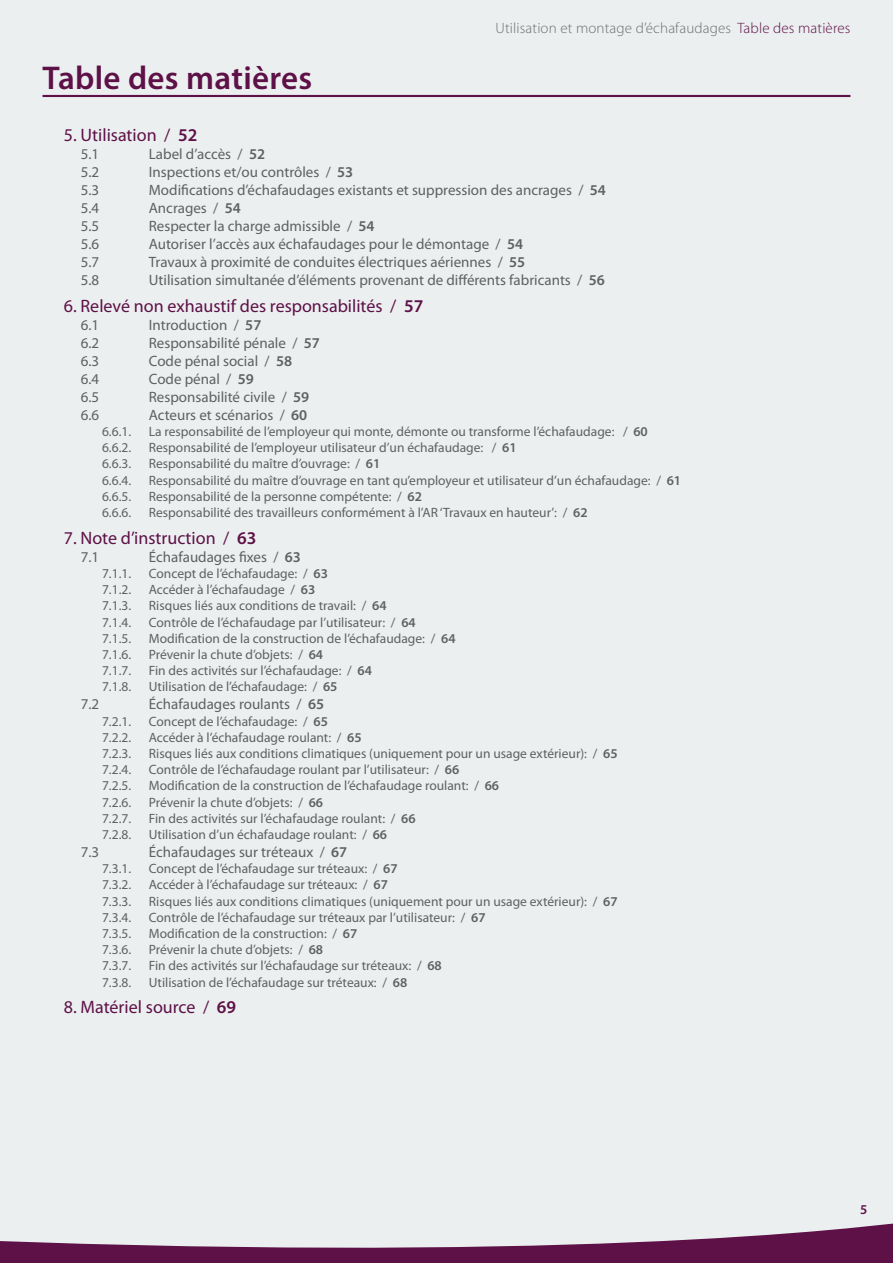
<style>
.page{position:relative;width:893px;height:1263px;background:#eceff0}
.page>*{position:absolute;margin:0;border:0;box-sizing:border-box;transform-origin:0 0}
.t1{font:600 33px "Myriad Pro";letter-spacing:.01em;color:#5d1147}
.t2{font:18px "Myriad Pro";color:#5d1147}
.t3{font:15px "Myriad Pro";color:#5f6062}
.t4{font:300 15px "Myriad Pro";letter-spacing:.01em;color:#6d6e71}
.t5{font:13.5px "Myriad Pro";color:#5f6062}
.t6{font:600 13.5px "Myriad Pro";color:#5d1147}
.s1{color:#5d1147}
.s2{font-weight:600}
</style>
<div class="page">
<svg style="left:0;top:1223px;width:893px;height:40px;fill:#5d1147"></svg>
<hr style="left:43px;top:95px;width:807px;height:2px;background:#5d1147">
<p class="t4" style="left:495px;top:18px;width:356px">Utilisation et montage d’échafaudages <span class="s1">Table des matières</span></p>
<p class="t4" style="left:525px;top:18px;width:321px">U lisation et montage d’échafaudages <span class="s1">Avant-propo</span></p>
<h1 class="t1" style="left:43px;top:56px;width:271px">Table des matières</h1>
<h2 class="t2" style="left:64px;top:124px;width:135px">5. Utilisation / <span class="s2">52</span></h2>
<p class="t3" style="left:81px;top:145px;width:20px">5.1</p>
<p class="t3" style="left:149px;top:145px;width:118px">Label d’accès / <span class="s2">52</span></p>
<p class="t3" style="left:81px;top:163px;width:20px">5.2</p>
<p class="t3" style="left:149px;top:163px;width:206px">Inspections et/ou contrôles / <span class="s2">53</span></p>
<p class="t3" style="left:81px;top:181px;width:20px">5.3</p>
<p class="t3" style="left:149px;top:181px;width:459px">Modifications d’échafaudages existants et suppression des ancrages / <span class="s2">54</span></p>
<p class="t3" style="left:81px;top:199px;width:20px">5.4</p>
<p class="t3" style="left:149px;top:199px;width:94px">Ancrages / <span class="s2">54</span></p>
<p class="t3" style="left:81px;top:217px;width:20px">5.5</p>
<p class="t3" style="left:149px;top:217px;width:227px">Respecter la charge admissible / <span class="s2">54</span></p>
<p class="t3" style="left:81px;top:235px;width:20px">5.6</p>
<p class="t3" style="left:149px;top:235px;width:376px">Autoriser l’accès aux échafaudages pour le démontage / <span class="s2">54</span></p>
<p class="t3" style="left:81px;top:253px;width:20px">5.7</p>
<p class="t3" style="left:149px;top:253px;width:378px">Travaux à proximité de conduites électriques aériennes / <span class="s2">55</span></p>
<p class="t3" style="left:81px;top:271px;width:20px">5.8</p>
<p class="t3" style="left:149px;top:271px;width:458px">Utilisation simultanée d’éléments provenant de différents fabricants / <span class="s2">56</span></p>
<h2 class="t2" style="left:64px;top:295px;width:361px">6. Relevé non exhaustif des responsabilités / <span class="s2">57</span></h2>
<p class="t3" style="left:81px;top:316px;width:20px">6.1</p>
<p class="t3" style="left:149px;top:316px;width:114px">Introduction / <span class="s2">57</span></p>
<p class="t3" style="left:81px;top:334px;width:20px">6.2</p>
<p class="t3" style="left:149px;top:334px;width:173px">Responsabilité pénale / <span class="s2">57</span></p>
<p class="t3" style="left:81px;top:352px;width:20px">6.3</p>
<p class="t3" style="left:149px;top:352px;width:145px">Code pénal social / <span class="s2">58</span></p>
<p class="t3" style="left:81px;top:370px;width:20px">6.4</p>
<p class="t3" style="left:149px;top:370px;width:107px">Code pénal / <span class="s2">59</span></p>
<p class="t3" style="left:81px;top:388px;width:20px">6.5</p>
<p class="t3" style="left:149px;top:388px;width:162px">Responsabilité civile / <span class="s2">59</span></p>
<p class="t3" style="left:81px;top:406px;width:20px">6.6</p>
<p class="t3" style="left:149px;top:406px;width:160px">Acteurs et scénarios / <span class="s2">60</span></p>
<p class="t5" style="left:102px;top:423px;width:31px">6.6.1.</p>
<p class="t5" style="left:149px;top:423px;width:501px">La responsabilité de l’employeur qui monte, démonte ou transforme l’échafaudage: / <span class="s2">60</span></p>
<p class="t5" style="left:102px;top:439px;width:31px">6.6.2.</p>
<p class="t5" style="left:149px;top:439px;width:369px">Responsabilité de l’employeur utilisateur d’un échafaudage: / <span class="s2">61</span></p>
<p class="t5" style="left:102px;top:456px;width:31px">6.6.3.</p>
<p class="t5" style="left:149px;top:456px;width:233px">Responsabilité du maître d’ouvrage: / <span class="s2">61</span></p>
<p class="t5" style="left:102px;top:472px;width:31px">6.6.4.</p>
<p class="t5" style="left:149px;top:472px;width:534px">Responsabilité du maître d’ouvrage en tant qu’employeur et utilisateur d’un échafaudage: / <span class="s2">61</span></p>
<p class="t5" style="left:102px;top:488px;width:31px">6.6.5.</p>
<p class="t5" style="left:149px;top:488px;width:275px">Responsabilité de la personne compétente: / <span class="s2">62</span></p>
<p class="t5" style="left:102px;top:504px;width:31px">6.6.6.</p>
<p class="t5" style="left:149px;top:504px;width:440px">Responsabilité des travailleurs conformément à l’AR ‘Travaux en hauteur’: / <span class="s2">62</span></p>
<h2 class="t2" style="left:64px;top:527px;width:194px">7. Note d’instruction / <span class="s2">63</span></h2>
<p class="t3" style="left:81px;top:547px;width:20px">7.1</p>
<p class="t3" style="left:149px;top:547px;width:154px">Échafaudages fixes / <span class="s2">63</span></p>
<p class="t5" style="left:102px;top:565px;width:31px">7.1.1.</p>
<p class="t5" style="left:149px;top:565px;width:181px">Concept de l’échafaudage: / <span class="s2">63</span></p>
<p class="t5" style="left:102px;top:581px;width:31px">7.1.2.</p>
<p class="t5" style="left:149px;top:581px;width:168px">Accéder à l’échafaudage / <span class="s2">63</span></p>
<p class="t5" style="left:102px;top:598px;width:31px">7.1.3.</p>
<p class="t5" style="left:149px;top:598px;width:239px">Risques liés aux conditions de travail: / <span class="s2">64</span></p>
<p class="t5" style="left:102px;top:614px;width:31px">7.1.4.</p>
<p class="t5" style="left:149px;top:614px;width:268px">Contrôle de l’échafaudage par l’utilisateur: / <span class="s2">64</span></p>
<p class="t5" style="left:102px;top:630px;width:31px">7.1.5.</p>
<p class="t5" style="left:149px;top:630px;width:308px">Modification de la construction de l’échafaudage: / <span class="s2">64</span></p>
<p class="t5" style="left:102px;top:646px;width:31px">7.1.6.</p>
<p class="t5" style="left:149px;top:646px;width:176px">Prévenir la chute d’objets: / <span class="s2">64</span></p>
<p class="t5" style="left:102px;top:662px;width:31px">7.1.7.</p>
<p class="t5" style="left:149px;top:662px;width:225px">Fin des activités sur l’échafaudage: / <span class="s2">64</span></p>
<p class="t5" style="left:102px;top:679px;width:31px">7.1.8.</p>
<p class="t5" style="left:149px;top:679px;width:190px">Utilisation de l’échafaudage: / <span class="s2">65</span></p>
<p class="t3" style="left:81px;top:695px;width:20px">7.2</p>
<p class="t3" style="left:149px;top:695px;width:177px">Échafaudages roulants / <span class="s2">65</span></p>
<p class="t5" style="left:102px;top:713px;width:31px">7.2.1.</p>
<p class="t5" style="left:149px;top:713px;width:181px">Concept de l’échafaudage: / <span class="s2">65</span></p>
<p class="t5" style="left:102px;top:729px;width:31px">7.2.2.</p>
<p class="t5" style="left:149px;top:729px;width:214px">Accéder à l’échafaudage roulant: / <span class="s2">65</span></p>
<p class="t5" style="left:102px;top:745px;width:31px">7.2.3.</p>
<p class="t5" style="left:149px;top:745px;width:470px">Risques liés aux conditions climatiques (uniquement pour un usage extérieur): / <span class="s2">65</span></p>
<p class="t5" style="left:102px;top:761px;width:31px">7.2.4.</p>
<p class="t5" style="left:149px;top:761px;width:312px">Contrôle de l’échafaudage roulant par l’utilisateur: / <span class="s2">66</span></p>
<p class="t5" style="left:102px;top:778px;width:31px">7.2.5.</p>
<p class="t5" style="left:149px;top:778px;width:352px">Modification de la construction de l’échafaudage roulant: / <span class="s2">66</span></p>
<p class="t5" style="left:102px;top:794px;width:31px">7.2.6.</p>
<p class="t5" style="left:149px;top:794px;width:176px">Prévenir la chute d’objets: / <span class="s2">66</span></p>
<p class="t5" style="left:102px;top:810px;width:31px">7.2.7.</p>
<p class="t5" style="left:149px;top:810px;width:268px">Fin des activités sur l’échafaudage roulant: / <span class="s2">66</span></p>
<p class="t5" style="left:102px;top:826px;width:31px">7.2.8.</p>
<p class="t5" style="left:149px;top:826px;width:240px">Utilisation d’un échafaudage roulant: / <span class="s2">66</span></p>
<p class="t3" style="left:81px;top:843px;width:20px">7.3</p>
<p class="t3" style="left:149px;top:843px;width:200px">Échafaudages sur tréteaux / <span class="s2">67</span></p>
<p class="t5" style="left:102px;top:860px;width:31px">7.3.1.</p>
<p class="t5" style="left:149px;top:860px;width:250px">Concept de l’échafaudage sur tréteaux: / <span class="s2">67</span></p>
<p class="t5" style="left:102px;top:877px;width:31px">7.3.2.</p>
<p class="t5" style="left:149px;top:877px;width:241px">Accéder à l’échafaudage sur tréteaux: / <span class="s2">67</span></p>
<p class="t5" style="left:102px;top:893px;width:31px">7.3.3.</p>
<p class="t5" style="left:149px;top:893px;width:470px">Risques liés aux conditions climatiques (uniquement pour un usage extérieur): / <span class="s2">67</span></p>
<p class="t5" style="left:102px;top:909px;width:31px">7.3.4.</p>
<p class="t5" style="left:149px;top:909px;width:338px">Contrôle de l’échafaudage sur tréteaux par l’utilisateur: / <span class="s2">67</span></p>
<p class="t5" style="left:102px;top:925px;width:31px">7.3.5.</p>
<p class="t5" style="left:149px;top:925px;width:210px">Modification de la construction: / <span class="s2">67</span></p>
<p class="t5" style="left:102px;top:941px;width:31px">7.3.6.</p>
<p class="t5" style="left:149px;top:941px;width:176px">Prévenir la chute d’objets: / <span class="s2">68</span></p>
<p class="t5" style="left:102px;top:958px;width:31px">7.3.7.</p>
<p class="t5" style="left:149px;top:958px;width:295px">Fin des activités sur l’échafaudage sur tréteaux: / <span class="s2">68</span></p>
<p class="t5" style="left:102px;top:974px;width:31px">7.3.8.</p>
<p class="t5" style="left:149px;top:974px;width:260px">Utilisation de l’échafaudage sur tréteaux: / <span class="s2">68</span></p>
<h2 class="t2" style="left:64px;top:996px;width:174px">8. Matériel source / <span class="s2">69</span></h2>
<p class="t6" style="left:860px;top:1200px;width:9px">5</p>
</div>
